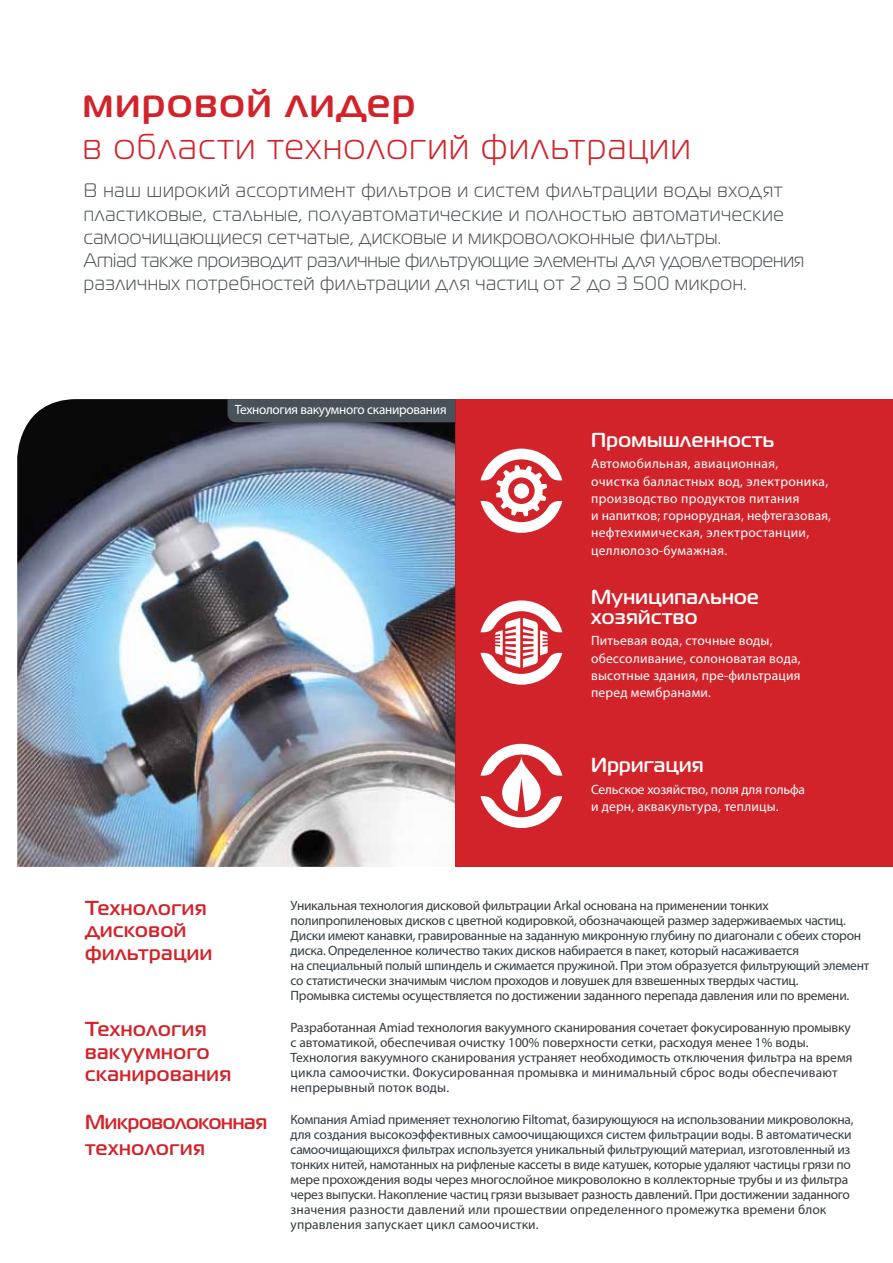
<style>
.page{position:relative;width:893px;height:1263px;background:#fff}
.page>*{position:absolute;margin:0;border:0;box-sizing:border-box;transform-origin:0 0}
.t1{font:500 40.5px "Magistral C";letter-spacing:.05em;color:#d2232a}
.t2{font:300 36px "Magistral C";letter-spacing:.05em;color:#d2232a}
.t3{font:500 20.25px/22.5px "Magistral C";letter-spacing:.03em;color:#d2232a}
.t4{font:500 20.25px/19.5px "Magistral C";letter-spacing:.02em;color:#fff}
.t5{font:500 20.25px/25.5px "Magistral C";letter-spacing:-.01em;color:#d2232a}
.t6{font:300 19.5px/23.2px "Magistral C";letter-spacing:.03em;color:#485258}
.t7{font:13.5px/15px "Myriad Pro";letter-spacing:-.02em;color:#333c42}
.t8{font:13.5px/15px "Myriad Pro";color:#333c42}
.t9{font:13.5px/17.2px "Myriad Pro";letter-spacing:.015em;color:#fff}
.t10{font:13.5px/17.2px "Myriad Pro";letter-spacing:-.005em;color:#fff}
.t11{font:13.5px "Myriad Pro";letter-spacing:-.02em;color:#fff}
</style>
<div class="page">
<div style="left:455px;top:399px;width:438px;height:468px;background:#d2232a"></div>
<svg style="left:480px;top:449px;width:82px;height:84px"></svg>
<svg style="left:480px;top:600px;width:82px;height:85px"></svg>
<svg style="left:480px;top:744px;width:82px;height:84px"></svg>
<img style="left:17px;top:399px;width:438px;height:468px">
<div style="left:227px;top:399px;width:228px;height:23px;background:#485258"></div>
<h1 class="t1" style="left:83px;top:78px;width:334px">мировой лидер</h1>
<h2 class="t2" style="left:83px;top:127px;width:609px">в области технологий фильтрации</h2>
<p class="t6" style="left:84px;top:179px;width:722px">В наш широкий ассортимент фильтров и систем фильтрации воды входят пластиковые, стальные, полуавтоматические и полностью автоматические самоочищающиеся сетчатые, дисковые и микроволоконные фильтры.<br>Amiad также производит различные фильтрующие элементы для удовлетворения различных потребностей фильтрации для частиц от 2 до 3 500 микрон.</p>
<p class="t11" style="left:235px;top:401px;width:213px">Технология вакуумного сканирования</p>
<h3 class="t4" style="left:591px;top:429px;width:185px">Промышленность</h3>
<p class="t9" style="left:591px;top:455px;width:241px">Автомобильная, авиационная,<br>очистка балластных вод, электроника, производство продуктов питания<br>и напитков; горнорудная, нефтегазовая, нефтехимическая, электростанции, целлюлозо-бумажная.</p>
<h3 class="t4" style="left:591px;top:587px;width:169px">Муниципальное хозяйство</h3>
<p class="t9" style="left:591px;top:632px;width:211px">Питьевая вода, сточные воды, обессоливание, солоноватая вода, высотные здания, пре-фильтрация перед мембранами.</p>
<h3 class="t4" style="left:591px;top:755px;width:114px">Ирригация</h3>
<p class="t10" style="left:591px;top:780px;width:216px">Сельское хозяйство, поля для гольфа и дерн, аквакультура, теплицы.</p>
<h3 class="t3" style="left:85px;top:896px;width:129px">Технология дисковой фильтрации</h3>
<p class="t7" style="left:291px;top:898px;width:580px">Уникальная технология дисковой фильтрации Arkal основана на применении тонких полипропиленовых дисков с цветной кодировкой, обозначающей размер задерживаемых частиц.<br>Диски имеют канавки, гравированные на заданную микронную глубину по диагонали с обеих сторон диска. Определенное количество таких дисков набирается в пакет, который насаживается<br>на специальный полый шпиндель и сжимается пружиной. При этом образуется фильтрующий элемент со статистически значимым числом проходов и ловушек для взвешенных твердых частиц.<br>Промывка системы осуществляется по достижении заданного перепада давления или по времени.</p>
<h3 class="t3" style="left:85px;top:1017px;width:148px">Технология вакуумного сканирования</h3>
<p class="t8" style="left:291px;top:1019px;width:563px">Разработанная Amiad технология вакуумного сканирования сочетает фокусированную промывку с автоматикой, обеспечивая очистку 100% поверхности сетки, расходуя менее 1% воды.<br>Технология вакуумного сканирования устраняет необходимость отключения фильтра на время цикла самоочистки. Фокусированная промывка и минимальный сброс воды обеспечивают непрерывный поток воды.</p>
<h3 class="t5" style="left:85px;top:1109px;width:184px">Микроволоконная технология</h3>
<p class="t7" style="left:291px;top:1112px;width:564px">Компания Amiad применяет технологию Filtomat, базирующуюся на использовании микроволокна, для создания высокоэффективных самоочищающихся систем фильтрации воды. В автоматически самоочищающихся фильтрах используется уникальный фильтрующий материал, изготовленный из тонких нитей, намотанных на рифленые кассеты в виде катушек, которые удаляют частицы грязи по мере прохождения воды через многослойное микроволокно в коллекторные трубы и из фильтра через выпуски. Накопление частиц грязи вызывает разность давлений. При достижении заданного значения разности давлений или прошествии определенного промежутка времени блок управления запускает цикл самоочистки.</p>
</div>
